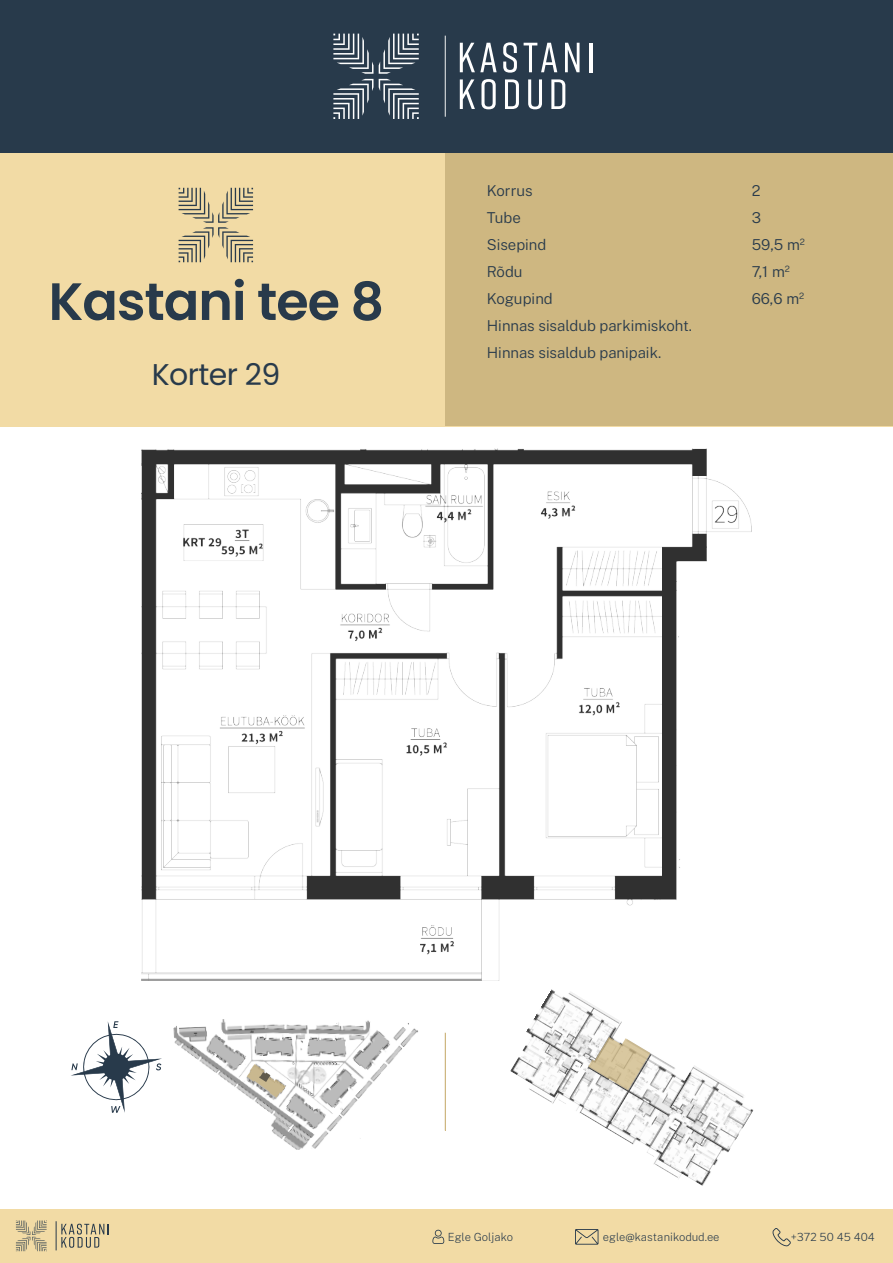
<style>
.page{position:relative;width:893px;height:1263px;background:#fff}
.page>*{position:absolute;margin:0;border:0;box-sizing:border-box;transform-origin:0 0}
.t1{font:600 52.5px "Poppins";letter-spacing:-.02em;color:#283a4b}
.t2{font:30px "Poppins";letter-spacing:-.02em;color:#283a4b}
.t3{font:100 15px/27px "Public Sans";color:#283a4b}
.t4{font:200 11.25px "Public Sans";color:#283a4b}
</style>
<div class="page">
<div style="left:0;top:0;width:893px;height:426px;background:#f2dba5"></div>
<div style="left:0;top:1210px;width:893px;height:53px;background:#f2dba5"></div>
<div style="left:445px;top:0;width:448px;height:426px;background:#ceb781"></div>
<svg style="left:71px;top:1021px;width:91px;height:92px"></svg>
<img style="left:173px;top:1019px;width:245px;height:131px">
<svg style="left:179px;top:188px;width:74px;height:74px"></svg>
<svg style="left:575px;top:1229px;width:23px;height:16px"></svg>
<svg style="left:432px;top:1230px;width:12px;height:14px"></svg>
<svg style="left:772px;top:1228px;width:19px;height:18px"></svg>
<svg style="left:16px;top:1220px;width:31px;height:31px"></svg>
<svg style="left:61px;top:1224px;width:48px;height:24px"></svg>
<div style="left:0;top:0;width:893px;height:153px;background:#283a4b"></div>
<svg style="left:333px;top:34px;width:86px;height:85px"></svg>
<svg style="left:460px;top:43px;width:37px;height:29px"></svg>
<svg style="left:503px;top:42px;width:14px;height:31px"></svg>
<svg style="left:524px;top:43px;width:33px;height:29px"></svg>
<svg style="left:565px;top:43px;width:15px;height:29px"></svg>
<hr style="left:589px;top:43px;width:3px;height:29px;background:#fff">
<svg style="left:460px;top:79px;width:15px;height:30px"></svg>
<svg style="left:481px;top:79px;width:15px;height:30px"></svg>
<svg style="left:505px;top:79px;width:14px;height:30px"></svg>
<svg style="left:528px;top:79px;width:14px;height:30px"></svg>
<svg style="left:551px;top:79px;width:14px;height:30px"></svg>
<hr style="left:445px;top:36px;width:1px;height:81px;background:#f1f2f2">
<hr style="left:445px;top:1033px;width:1px;height:97px;background:#ceb781">
<img style="left:510px;top:989px;width:244px;height:197px">
<svg style="left:588px;top:1037px;width:62px;height:53px"></svg>
<svg style="left:247px;top:1064px;width:39px;height:34px"></svg>
<img style="left:141px;top:448px;width:610px;height:532px">
<h1 class="t1" style="left:49px;top:271px;width:337px">Kastani tee 8</h1>
<h2 class="t2" style="left:152px;top:357px;width:130px">Korter 29</h2>
<p class="t3" style="left:487px;top:178px;width:207px">Korrus<br>Tube<br>Sisepind<br>Rõdu<br>Kogupind<br>Hinnas sisaldub parkimiskoht.<br>Hinnas sisaldub panipaik.</p>
<p class="t3" style="left:752px;top:178px;width:55px">2<br>3<br>59,5 m<sup>2<br></sup>7,1 m<sup>2<br></sup>66,6 m<sup>2</sup></p>
<p class="t4" style="left:448px;top:1231px;width:67px">Egle Goljako</p>
<p class="t4" style="left:603px;top:1231px;width:118px">egle@kastanikodud.ee</p>
<p class="t4" style="left:791px;top:1231px;width:85px">+372 50 45 404</p>
</div>
